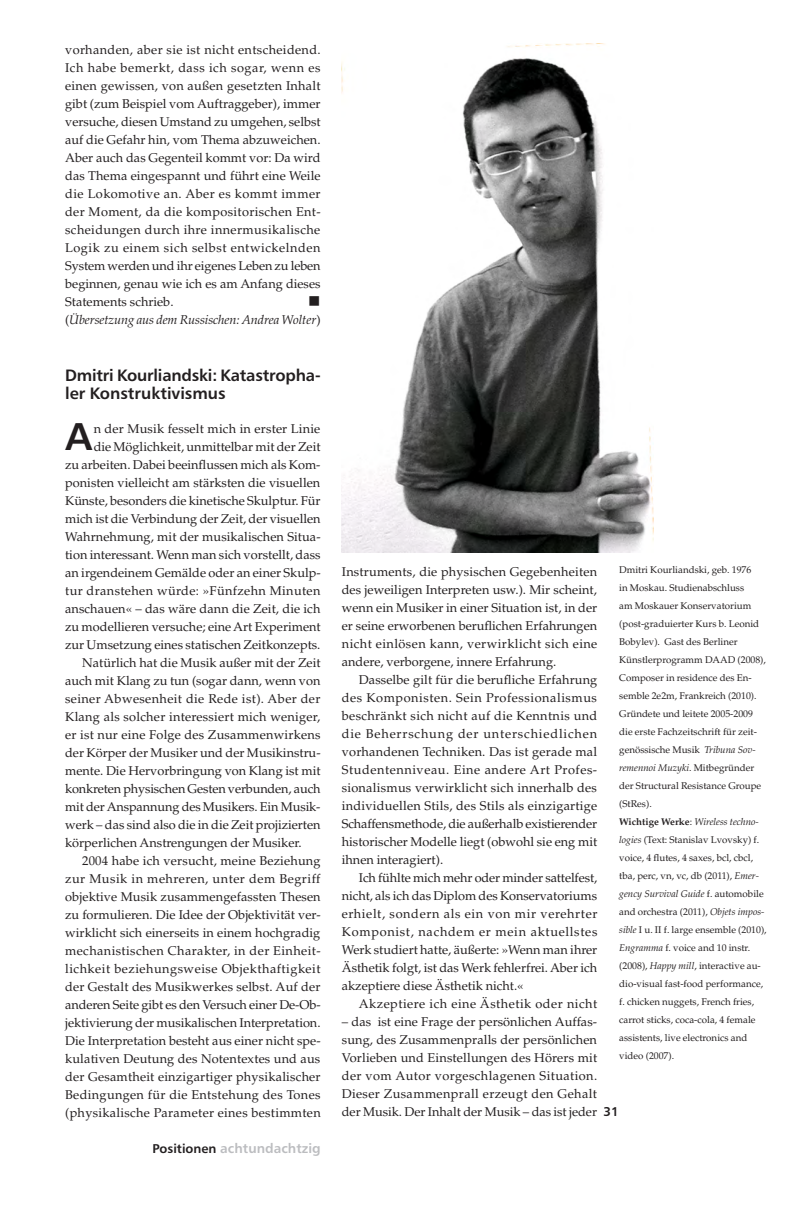
<style>
.page{position:relative;width:810px;height:1213px;background:#fff}
.page>*{position:absolute;margin:0;border:0;box-sizing:border-box;transform-origin:0 0}
.t1{font:38.7px "Humanist 777 BT Bold B";color:#231f20}
.t2{font:16.5px/18px "Humanist 777 BT Bold B";letter-spacing:-.01em;color:#231f20}
.t3{font:16.5px "Wingdings";color:#231f20}
.t4{font:13.5px "Humanist 777 BT Bold B";color:#bcbdc0}
.t5{font:12.75px/18px "Palatino";color:#231f20;text-align:justify}
.t6{font:12.75px "Palatino";letter-spacing:.04em;color:#231f20}
.t7{font:12.75px "Palatino";letter-spacing:.02em;color:#231f20}
.t8{font:12.75px "Palatino";letter-spacing:.03em;color:#231f20}
.t9{font:12.75px "Palatino";letter-spacing:.025em;color:#231f20}
.t10{font:12.75px "Humanist 777 BT Bold B";color:#231f20}
.t11{font:9.75px/18px "Palatino";color:#231f20}
.s1{font-style:italic}
.s2{font-size:12.75px;color:#231f20}
.s3{font-weight:700}
</style>
<div class="page">
<img style="left:341px;top:44px;width:312px;height:509px">
<p class="t5" style="left:65px;top:41px;width:257px;text-align:left">vorhanden, aber sie ist nicht entscheidend.<br>Ich habe bemerkt, dass ich sogar, wenn es einen gewissen, von außen gesetzten Inhalt gibt (zum Beispiel vom Auftraggeber), immer versuche, diesen Umstand zu umgehen, selbst auf die Gefahr hin, vom Thema abzuweichen.<br>Aber auch das Gegenteil kommt vor: Da wird das Thema eingespannt und führt eine Weile die Lokomotive an. Aber es kommt immer der Moment, da die kompositorischen Ent&shy;scheidungen durch ihre innermusikalische Logik zu einem sich selbst entwickelnden System werden und ihr eigenes Leben zu leben beginnen, genau wie ich es am Anfang dieses Statements schrieb.<br>(<span class="s1">Übersetzung aus dem Russischen: Andrea Wolter</span>)</p>
<p class="t3" style="left:308px;top:292px;width:14px">■</p>
<p class="t2" style="left:65px;top:366px;width:257px">Dmitri Kourliandski: Katastropha&shy;ler Konstruktivismus</p>
<h1 class="t1" style="left:65px;top:412px;width:28px">A</h1>
<p class="t5" style="left:94px;top:419px;width:228px">n der Musik fesselt mich in erster Linie</p>
<p class="t5" style="left:94px;top:437px;width:228px">die Möglichkeit, unmittelbar mit der Zeit</p>
<p class="t5" style="left:65px;top:455px;width:257px">zu arbeiten. Dabei beeinflussen mich als Kom-</p>
<p class="t5" style="left:65px;top:473px;width:256px">ponisten vielleicht am stärksten die visuellen</p>
<p class="t5" style="left:65px;top:491px;width:257px">Künste, besonders die kinetische Skulptur. Für</p>
<p class="t5" style="left:65px;top:509px;width:257px">mich ist die Verbindung der Zeit, der visuellen</p>
<p class="t5" style="left:65px;top:527px;width:257px">Wahrnehmung, mit der musikalischen Situa-</p>
<p class="t5" style="left:65px;top:545px;width:257px">tion interessant. Wenn man sich vorstellt, dass</p>
<p class="t5" style="left:65px;top:563px;width:257px">an irgendeinem Gemälde oder an einer Skulp-</p>
<p class="t9" style="left:65px;top:583px;width:257px">tur dranstehen würde: »Fünfzehn Minuten</p>
<p class="t5" style="left:65px;top:599px;width:257px">anschauen« – das wäre dann die Zeit, die ich</p>
<p class="t5" style="left:65px;top:617px;width:257px">zu modellieren versuche; eine Art Experiment</p>
<p class="t5" style="left:65px;top:635px;width:256px">zur Umsetzung eines statischen Zeitkonzepts.</p>
<p class="t5" style="left:82px;top:653px;width:240px">Natürlich hat die Musik außer mit der Zeit</p>
<p class="t5" style="left:65px;top:671px;width:257px">auch mit Klang zu tun (sogar dann, wenn von</p>
<p class="t8" style="left:65px;top:691px;width:257px">seiner Abwesenheit die Rede ist). Aber der</p>
<p class="t7" style="left:65px;top:709px;width:257px">Klang als solcher interessiert mich weniger,</p>
<p class="t5" style="left:65px;top:725px;width:256px">er ist nur eine Folge des Zusammenwirkens</p>
<p class="t5" style="left:65px;top:743px;width:257px">der Körper der Musiker und der Musikinstru-</p>
<p class="t5" style="left:65px;top:761px;width:257px">mente. Die Hervorbringung von Klang ist mit</p>
<p class="t5" style="left:65px;top:779px;width:257px">konkreten physischen Gesten verbunden, auch</p>
<p class="t5" style="left:65px;top:797px;width:257px">mit der Anspannung des Musikers. Ein Musik-</p>
<p class="t5" style="left:65px;top:815px;width:257px">werk – das sind also die in die Zeit projizierten</p>
<p class="t5" style="left:65px;top:833px;width:238px">körperlichen Anstrengungen der Musiker.</p>
<p class="t5" style="left:82px;top:851px;width:240px">2004 habe ich versucht, meine Beziehung</p>
<p class="t6" style="left:65px;top:871px;width:256px">zur Musik in mehreren, unter dem Begriff</p>
<p class="t5" style="left:65px;top:887px;width:257px">objektive Musik zusammengefassten Thesen</p>
<p class="t5" style="left:65px;top:905px;width:257px">zu formulieren. Die Idee der Objektivität ver-</p>
<p class="t5" style="left:65px;top:923px;width:256px">wirklicht sich einerseits in einem hochgradig</p>
<p class="t8" style="left:65px;top:943px;width:257px">mechanistischen Charakter, in der Einheit-</p>
<p class="t6" style="left:65px;top:961px;width:257px">lichkeit beziehungsweise Objekthaftigkeit</p>
<p class="t5" style="left:65px;top:977px;width:257px">der Gestalt des Musikwerkes selbst. Auf der</p>
<p class="t5" style="left:65px;top:995px;width:257px">anderen Seite gibt es den Versuch einer De-Ob-</p>
<p class="t5" style="left:65px;top:1013px;width:257px">jektivierung der musikalischen Interpretation.</p>
<p class="t5" style="left:65px;top:1031px;width:257px">Die Interpretation besteht aus einer nicht spe-</p>
<p class="t5" style="left:65px;top:1049px;width:256px">kulativen Deutung des Notentextes und aus</p>
<p class="t5" style="left:65px;top:1067px;width:257px">der Gesamtheit einzigartiger physikalischer</p>
<p class="t9" style="left:65px;top:1087px;width:257px">Bedingungen für die Entstehung des Tones</p>
<p class="t7" style="left:65px;top:1105px;width:257px">(physikalische Parameter eines bestimmten</p>
<p class="t4" style="left:152px;top:1139px;width:169px"><span class="s2">Positionen</span> achtundachtzig</p>
<p class="t11" style="left:619px;top:561px;width:149px">Dmitri Kourliandski, geb. 1976<br>in Moskau. Studienabschluss<br>am Moskauer Konservatorium (post-graduierter Kurs b. Leonid<br>Bobylev). Gast des Berliner<br>Künstlerprogramm DAAD (2008),<br>Composer in residence des En&shy;semble 2e2m, Frankreich (2010).<br>Gründete und leitete 2005-2009 die erste Fachzeitschrift für zeit&shy;genössische Musik <span class="s1">Tribuna Sov&shy;remennoi Muzyki</span>. Mitbegründer der Structural Resistance Groupe (StRes).<br><span class="s3">Wichtige Werke</span>: <span class="s1">Wireless techno&shy;logies</span> (Text: Stanislav Lvovsky) f. voice, 4 flutes, 4 saxes, bcl, cbcl, tba, perc, vn, vc, db (2011), <span class="s1">Emer&shy;gency Survival Guide</span> f. automobile and orchestra (2011), <span class="s1">Objets impos&shy;sible</span> I u. II f. large ensemble (2010),<br><span class="s1">Engramma</span> f. voice and 10 instr. (2008), <span class="s1">Happy mill</span>, interactive au&shy;dio-visual fast-food performance, f. chicken nuggets, French fries, carrot sticks, coca-cola, 4 female assistents, live electronics and video (2007).</p>
<p class="t5" style="left:341px;top:563px;width:257px">Instruments, die physischen Gegebenheiten des jeweiligen Interpreten usw.). Mir scheint, wenn ein Musiker in einer Situation ist, in der er seine erworbenen beruflichen Erfahrungen nicht einlösen kann, verwirklicht sich eine andere, verborgene, innere Erfahrung.</p>
<p class="t5" style="left:341px;top:671px;width:257px;text-indent:17px">Dasselbe gilt für die berufliche Erfahrung des Komponisten. Sein Professionalismus beschränkt sich nicht auf die Kenntnis und die Beherrschung der unterschiedlichen vorhandenen Techniken. Das ist gerade mal Studentenniveau. Eine andere Art Profes&shy;sionalismus verwirklicht sich innerhalb des individuellen Stils, des Stils als einzigartige Schaffensmethode, die außerhalb existierender historischer Modelle liegt (obwohl sie eng mit ihnen interagiert).</p>
<p class="t5" style="left:341px;top:869px;width:257px;text-indent:17px">Ich fühlte mich mehr oder minder sattelfest, nicht, als ich das Diplom des Konservatoriums erhielt, sondern als ein von mir verehrter Komponist, nachdem er mein aktuellstes Werk studiert hatte, äußerte: »Wenn man ihrer Ästhetik folgt, ist das Werk fehlerfrei. Aber ich akzeptiere diese Ästhetik nicht.«</p>
<p class="t6" style="left:358px;top:996px;width:240px">Akzeptiere ich eine Ästhetik oder nicht</p>
<p class="t5" style="left:341px;top:1013px;width:257px">– das ist eine Frage der persönlichen Auffas&shy;sung, des Zusammenpralls der persönlichen Vorlieben und Einstellungen des Hörers mit der vom Autor vorgeschlagenen Situation.<br>Dieser Zusammenprall erzeugt den Gehalt der Musik. Der Inhalt der Musik – das ist jeder</p>
<p class="t10" style="left:603px;top:1103px;width:17px">31</p>
</div>
